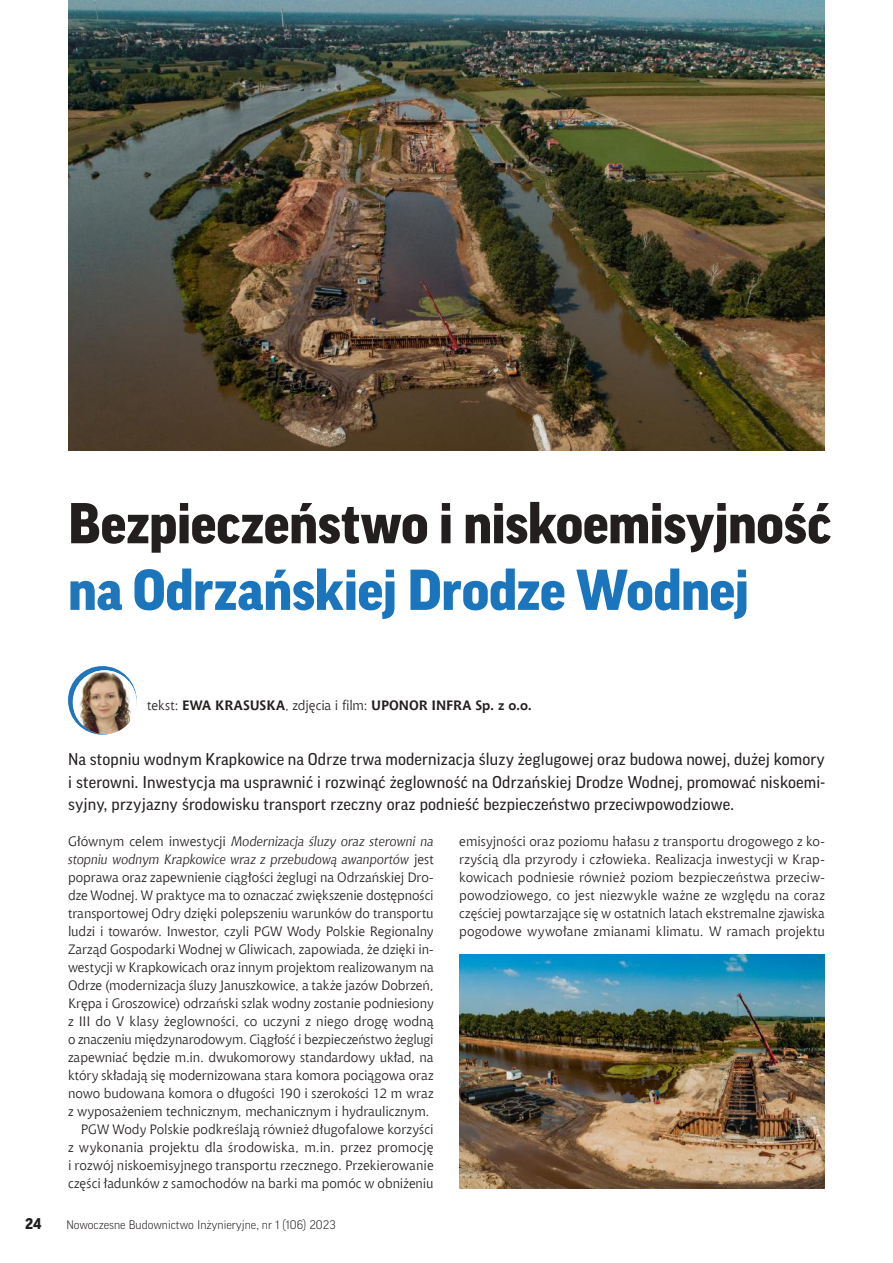
<style>
.page{position:relative;width:893px;height:1263px;background:#fff}
.page>*{position:absolute;margin:0;border:0;box-sizing:border-box;transform-origin:0 0}
.t1{font:900 55.5px/66.6px "Good Pro";letter-spacing:-.01em;color:#241f1f}
.t2{font:16.5px/22.5px "Good Pro";letter-spacing:.01em;color:#241f1f;text-align:justify}
.t3{font:900 15px "Good Pro";color:#241f1f}
.t4{font:13.5px/18px "Chianti EU";color:#241f1f;text-align:justify}
.t5{font:italic 13.5px "Chianti EU";letter-spacing:-.005em;color:#241f1f}
.t6{font:700 13.5px "Chianti EU";letter-spacing:-.005em;color:#241f1f}
.t7{font:300 12px "Good Pro";color:#241f1f}
.s1{color:#1f76bb}
.s2{color:#1a75bc}
.s3{font-weight:400}
.s4{font-style:normal}
</style>
<div class="page">
<img style="left:68px;top:0;width:757px;height:450px">
<img style="left:459px;top:954px;width:366px;height:234px">
<svg style="left:68px;top:666px;width:69px;height:69px"></svg>
<img style="left:73px;top:670px;width:64px;height:64px;border-radius:32px">
<h1 class="t1" style="left:68px;top:490px;width:765px">Bezpieczeństwo i niskoemisyjność <span class="s1">na</span> <span class="s2">Odrzańskiej Drodze Wodnej</span></h1>
<p class="t6" style="left:147px;top:697px;width:386px"><span class="s3">tekst:</span> EWA KRASUSKA<span class="s3">, zdjęcia i film:</span> UPONOR INFRA Sp. z o.o.</p>
<p class="t2" style="left:68px;top:748px;width:758px">Na stopniu wodnym Krapkowice na Odrze trwa modernizacja śluzy żeglugowej oraz budowa nowej, dużej komory i sterowni. Inwestycja ma usprawnić i rozwinąć żeglowność na Odrzańskiej Drodze Wodnej, promować niskoemi&shy;syjny, przyjazny środowisku transport rzeczny oraz podnieść bezpieczeństwo przeciwpowodziowe.</p>
<p class="t5" style="left:68px;top:833px;width:367px"><span class="s4">Głównym celem inwestycji</span> Modernizacja śluzy oraz sterowni na</p>
<p class="t5" style="left:68px;top:851px;width:367px">stopniu wodnym Krapkowice wraz z przebudową awanportów <span class="s4">jest</span></p>
<p class="t4" style="left:68px;top:868px;width:367px">poprawa oraz zapewnienie ciągłości żeglugi na Odrzańskiej Dro-</p>
<p class="t4" style="left:68px;top:886px;width:367px">dze Wodnej. W praktyce ma to oznaczać zwiększenie dostępności</p>
<p class="t4" style="left:68px;top:904px;width:367px">transportowej Odry dzięki polepszeniu warunków do transportu</p>
<p class="t4" style="left:68px;top:922px;width:367px">ludzi i towarów. Inwestor, czyli PGW Wody Polskie Regionalny</p>
<p class="t4" style="left:68px;top:940px;width:367px">Zarząd Gospodarki Wodnej w Gliwicach, zapowiada, że dzięki in-</p>
<p class="t4" style="left:68px;top:958px;width:367px">westycji w Krapkowicach oraz innym projektom realizowanym na</p>
<p class="t4" style="left:68px;top:976px;width:367px">Odrze (modernizacja śluzy Januszkowice, a także jazów Dobrzeń,</p>
<p class="t4" style="left:68px;top:994px;width:367px">Krępa i Groszowice) odrzański szlak wodny zostanie podniesiony</p>
<p class="t4" style="left:68px;top:1012px;width:367px">z III do V klasy żeglowności, co uczyni z niego drogę wodną</p>
<p class="t4" style="left:68px;top:1030px;width:367px">o znaczeniu międzynarodowym. Ciągłość i bezpieczeństwo żeglugi</p>
<p class="t4" style="left:68px;top:1048px;width:367px">zapewniać będzie m.in. dwukomorowy standardowy układ, na</p>
<p class="t4" style="left:68px;top:1066px;width:367px">który składają się modernizowana stara komora pociągowa oraz</p>
<p class="t4" style="left:68px;top:1084px;width:367px">nowo budowana komora o długości 190 i szerokości 12 m wraz</p>
<p class="t4" style="left:68px;top:1102px;width:363px">z wyposażeniem technicznym, mechanicznym i hydraulicznym.</p>
<p class="t4" style="left:81px;top:1120px;width:354px">PGW Wody Polskie podkreślają również długofalowe korzyści</p>
<p class="t4" style="left:68px;top:1138px;width:367px">z wykonania projektu dla środowiska, m.in. przez promocję</p>
<p class="t4" style="left:68px;top:1156px;width:367px">i rozwój niskoemisyjnego transportu rzecznego. Przekierowanie</p>
<p class="t4" style="left:68px;top:1174px;width:367px">części ładunków z samochodów na barki ma pomóc w obniżeniu</p>
<p class="t3" style="left:25px;top:1215px;width:17px">24</p>
<p class="t7" style="left:66px;top:1218px;width:271px">Nowoczesne Budownictwo Inżynieryjne, nr 1 (106) 2023</p>
<p class="t4" style="left:459px;top:832px;width:367px">emisyjności oraz poziomu hałasu z transportu drogowego z ko&shy;rzyścią dla przyrody i człowieka. Realizacja inwestycji w Krap&shy;kowicach podniesie również poziom bezpieczeństwa przeciw&shy;powodziowego, co jest niezwykle ważne ze względu na coraz częściej powtarzające się w ostatnich latach ekstremalne zjawiska pogodowe wywołane zmianami klimatu. W ramach projektu</p>
</div>
